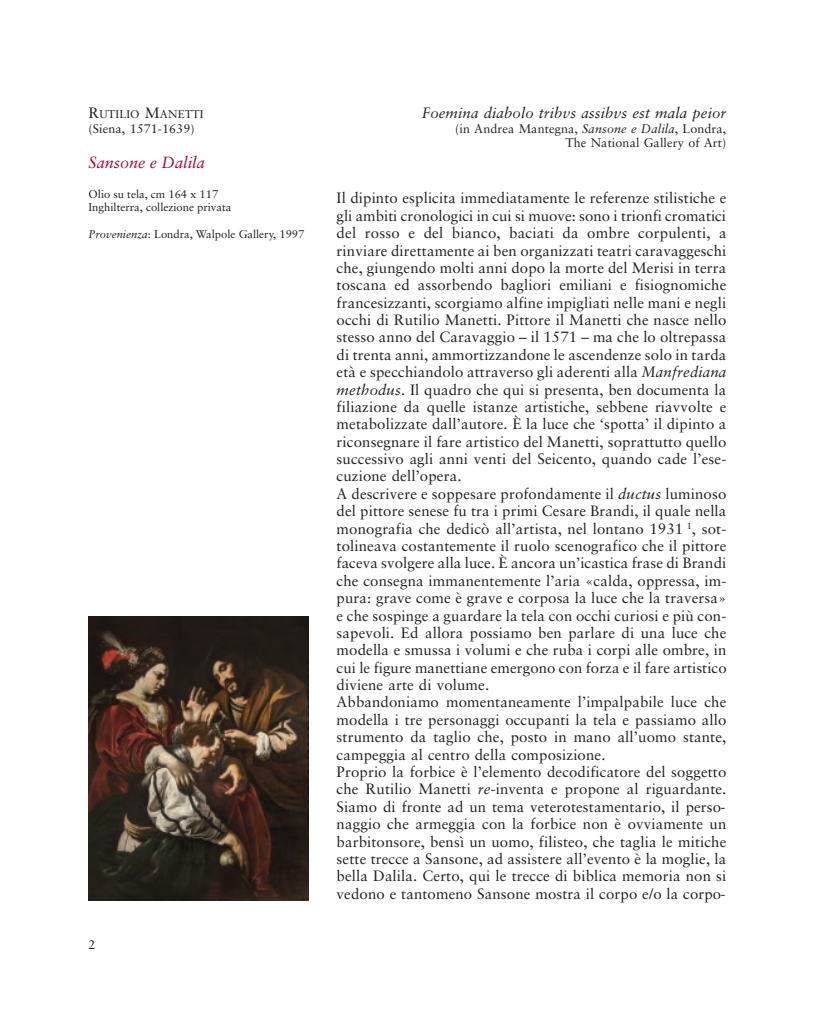
<style>
.page{position:relative;width:815px;height:1028px;background:#fff}
.page>*{position:absolute;margin:0;border:0;box-sizing:border-box;transform-origin:0 0}
.t1{font:italic 16.25px "Sabon";color:#a30a34}
.t2{font:15px/17.4px "Sabon";letter-spacing:.01em;color:#231f20}
.t3{font:italic 15px "Sabon";letter-spacing:.01em;color:#231f20}
.t4{font:12.5px/14.4px "Sabon";letter-spacing:.01em;color:#231f20;text-align:right}
.t5{font:11.25px/13.1px "Sabon";color:#231f20}
.s1{font-size:15px}
.s2{font-style:italic}
</style>
<div class="page">
<img style="left:89px;top:616px;width:219px;height:284px">
<p class="t5" style="left:89px;top:108px;width:117px"><span class="s1">R</span>UTILIO <span class="s1">M</span>ANETTI</p>
<p class="t4" style="left:89px;top:122px;width:108px">(Siena, 1571-1639)</p>
<p class="t1" style="left:89px;top:155px;width:118px">Sansone e Dalila</p>
<p class="t5" style="left:89px;top:189px;width:144px">Olio su tela, cm 164 x 117<br>Inghilterra, collezione privata</p>
<p class="t5" style="left:89px;top:228px;width:217px"><span class="s2">Provenienza</span>: Londra, Walpole Gallery, 1997</p>
<p class="t4" style="left:89px;top:938px;width:8px">2</p>
<p class="t3" style="left:422px;top:106px;width:306px">Foemina diabolo tribvs assibvs est mala peior</p>
<p class="t4" style="left:455px;top:122px;width:273px">(in Andrea Mantegna, <span class="s2">Sansone e Dalila</span>, Londra,<br>The National Gallery of Art)</p>
<p class="t2" style="left:337px;top:191px;width:392px">Il dipinto esplicita immediatamente le referenze stilistiche e gli ambiti cronologici in cui si muove: sono i trionfi cromatici del rosso e del bianco, baciati da ombre corpulenti, a rinviare direttamente ai ben organizzati teatri caravaggeschi che, giungendo molti anni dopo la morte del Merisi in terra toscana ed assorbendo bagliori emiliani e fisiognomiche francesizzanti, scorgiamo alfine impigliati nelle mani e negli occhi di Rutilio Manetti. Pittore il Manetti che nasce nello stesso anno del Caravaggio – il 1571 – ma che lo oltrepassa di trenta anni, ammortizzandone le ascendenze solo in tarda età e specchiandolo attraverso gli aderenti alla <span class="s2">Manfrediana methodus</span>. Il quadro che qui si presenta, ben documenta la filiazione da quelle istanze artistiche, sebbene riavvolte e metabolizzate dall’autore. È la luce che ‘spotta’ il dipinto a riconsegnare il fare artistico del Manetti, soprattutto quello successivo agli anni venti del Seicento, quando cade l’ese&shy;cuzione dell’opera.<br>A descrivere e soppesare profondamente il <span class="s2">ductus</span> luminoso del pittore senese fu tra i primi Cesare Brandi, il quale nella monografia che dedicò all’artista, nel lontano 1931 <sup>1</sup>, sot&shy;tolineava costantemente il ruolo scenografico che il pittore faceva svolgere alla luce. È ancora un’icastica frase di Brandi che consegna immanentemente l’aria «calda, oppressa, im&shy;pura: grave come è grave e corposa la luce che la traversa» e che sospinge a guardare la tela con occhi curiosi e più con&shy;sapevoli. Ed allora possiamo ben parlare di una luce che modella e smussa i volumi e che ruba i corpi alle ombre, in cui le figure manettiane emergono con forza e il fare artistico diviene arte di volume.<br>Abbandoniamo momentaneamente l’impalpabile luce che modella i tre personaggi occupanti la tela e passiamo allo strumento da taglio che, posto in mano all’uomo stante, campeggia al centro della composizione.<br>Proprio la forbice è l’elemento decodificatore del soggetto che Rutilio Manetti <span class="s2">re</span>-inventa e propone al riguardante.<br>Siamo di fronte ad un tema veterotestamentario, il perso&shy;naggio che armeggia con la forbice non è ovviamente un barbitonsore, bensì un uomo, filisteo, che taglia le mitiche sette trecce a Sansone, ad assistere all’evento è la moglie, la bella Dalila. Certo, qui le trecce di biblica memoria non si vedono e tantomeno Sansone mostra il corpo e/o la corpo-</p>
</div>
